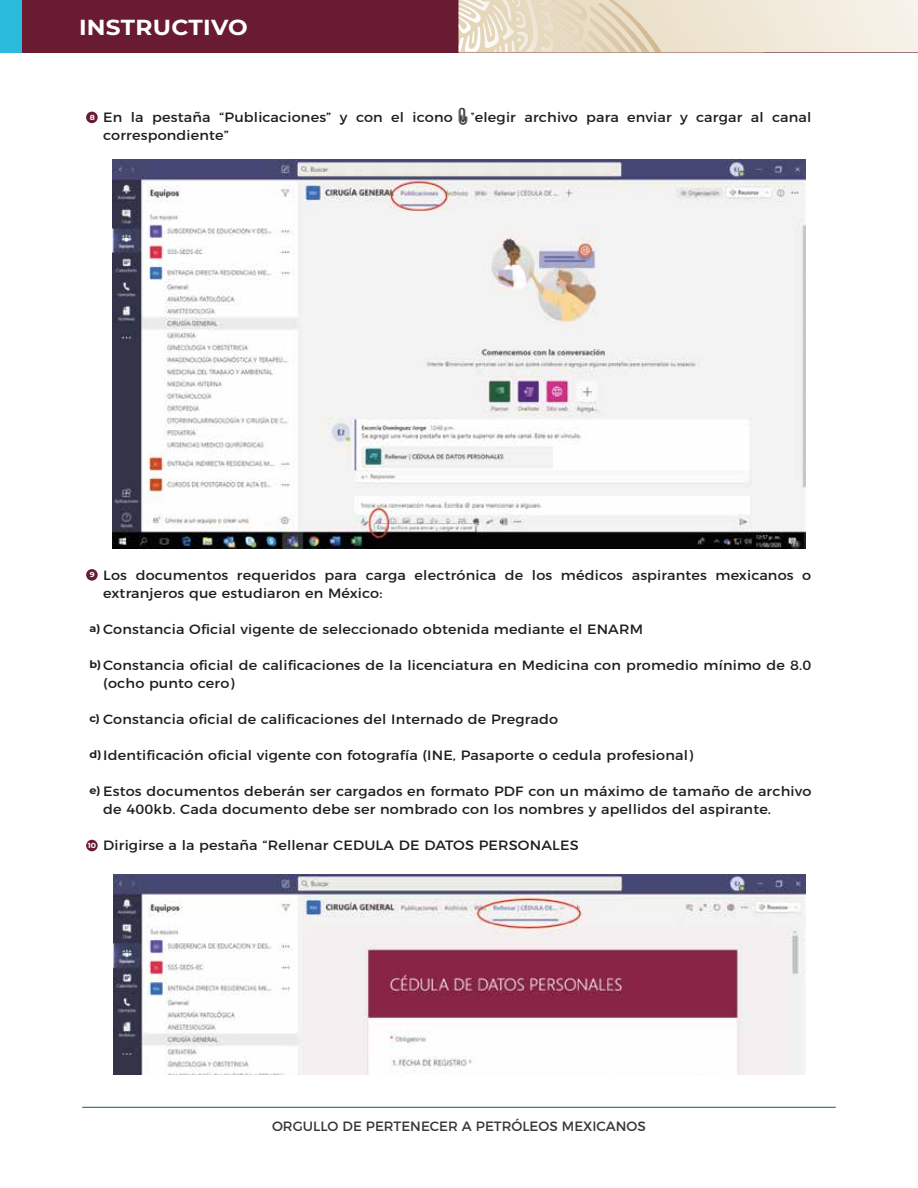
<style>
.page{position:relative;width:918px;height:1188px;background:#fff}
.page>*{position:absolute;margin:0;border:0;box-sizing:border-box;transform-origin:0 0}
.t1{font:700 21.75px "Montserrat";letter-spacing:.01em;color:#fff;scale:1.07 1}
.t2{font:13.5px/18px "Montserrat";letter-spacing:.01em;color:#1e1e1c;scale:1.07 1}
.t3{font:13.5px "Montserrat";color:#383737}
.t4{font:700 10.5px "Montserrat";color:#1e1e1c;scale:1.07 1}
.t5{font:700 7.35px "Montserrat";color:#fff;scale:1.07 1}
</style>
<div class="page">
<img style="left:458px;top:107px;width:10px;height:18px">
<div style="left:0;top:0;width:918px;height:52px;background:#691b31"></div>
<div style="left:0;top:0;width:22px;height:53px;background:#2abbdc"></div>
<svg style="left:459px;top:0;width:459px;height:52px;background:#ede3d0"></svg>
<hr style="left:82px;top:1107px;width:754px;height:1px;background:#145c4f">
<div style="left:86px;top:112px;width:12px;height:11px;background:#691b31;border-radius:50%"></div>
<div style="left:86px;top:569px;width:12px;height:12px;background:#691b31;border-radius:50%"></div>
<div style="left:86px;top:840px;width:12px;height:11px;background:#691b31;border-radius:50%"></div>
<img style="left:112px;top:160px;width:693px;height:389px">
<img style="left:114px;top:874px;width:691px;height:201px">
<h1 class="t1" style="left:79px;top:11px;width:159px">INSTRUCTIVO</h1>
<p class="t5" style="left:90px;top:112px;width:6px">8</p>
<p class="t2" style="left:103px;top:107px;width:663px">En la pestaña “Publicaciones” y con el icono ”elegir archivo para enviar y cargar al canal correspondiente”</p>
<p class="t2" style="left:103px;top:565px;width:663px">Los documentos requeridos para carga electrónica de los médicos aspirantes mexicanos o extranjeros que estudiaron en México:</p>
<p class="t2" style="left:103px;top:619px;width:506px">Constancia Oficial vigente de seleccionado obtenida mediante el ENARM</p>
<p class="t2" style="left:103px;top:655px;width:663px">Constancia oficial de calificaciones de la licenciatura en Medicina con promedio mínimo de 8.0 (ocho punto cero)</p>
<p class="t2" style="left:103px;top:709px;width:427px">Constancia oficial de calificaciones del Internado de Pregrado</p>
<p class="t2" style="left:103px;top:745px;width:553px">Identificación oficial vigente con fotografía (INE, Pasaporte o cedula profesional)</p>
<p class="t2" style="left:103px;top:781px;width:663px">Estos documentos deberán ser cargados en formato PDF con un máximo de tamaño de archivo de 400kb. Cada documento debe ser nombrado con los nombres y apellidos del aspirante.</p>
<p class="t2" style="left:103px;top:835px;width:446px">Dirigirse a la pestaña “Rellenar CEDULA DE DATOS PERSONALES</p>
<p class="t5" style="left:90px;top:569px;width:6px">9</p>
<p class="t4" style="left:89px;top:621px;width:12px">a)</p>
<p class="t4" style="left:89px;top:657px;width:13px">b)</p>
<p class="t4" style="left:89px;top:711px;width:11px">c)</p>
<p class="t4" style="left:89px;top:747px;width:13px">d)</p>
<p class="t4" style="left:89px;top:783px;width:12px">e)</p>
<p class="t5" style="left:88px;top:840px;width:9px">10</p>
<p class="t3" style="left:272px;top:1116px;width:375px">ORGULLO DE PERTENECER A PETRÓLEOS MEXICANOS</p>
</div>
